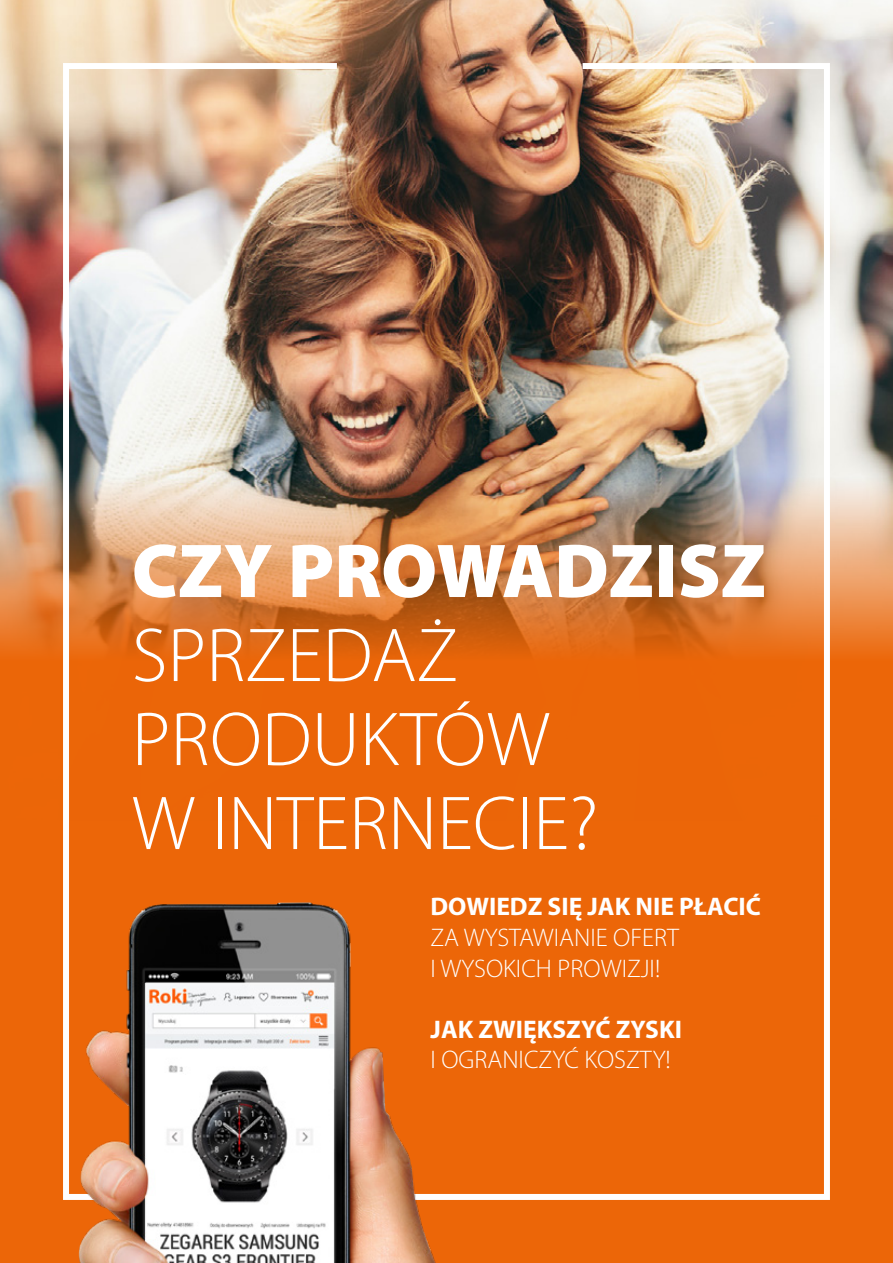
<style>
.page{position:relative;width:893px;height:1263px;background:#ec6608}
.page>*{position:absolute;margin:0;border:0;box-sizing:border-box;transform-origin:0 0}
.t1{font:300 77.1px "Myriad Pro";color:#fff}
.t2{font:900 77.1px "Myriad Pro";color:#fff}
.t3{font:300 25.5px "Myriad Pro";color:#fff}
.t4{font:700 25.5px "Myriad Pro";color:#fff}
</style>
<div class="page">
<img style="left:0;top:0;width:893px;height:653px">
<img style="left:60px;top:60px;width:773px;height:1140px">
<img style="left:78px;top:902px;width:521px;height:361px">
<p class="t2" style="left:132px;top:527px;width:636px">CZY PROWADZISZ</p>
<p class="t1" style="left:132px;top:613px;width:328px">SPRZEDAŻ</p>
<p class="t1" style="left:132px;top:697px;width:419px">PRODUKTÓW</p>
<p class="t1" style="left:132px;top:781px;width:468px">W INTERNECIE?</p>
<p class="t4" style="left:431px;top:892px;width:332px">DOWIEDZ SIĘ JAK NIE PŁACIĆ</p>
<p class="t3" style="left:431px;top:923px;width:250px">ZA WYSTAWIANIE OFERT</p>
<p class="t3" style="left:431px;top:954px;width:231px">I WYSOKICH PROWIZJI!</p>
<p class="t4" style="left:431px;top:1015px;width:253px">JAK ZWIĘKSZYĆ ZYSKI</p>
<p class="t3" style="left:431px;top:1046px;width:242px">I OGRANICZYĆ KOSZTY!</p>
</div>
